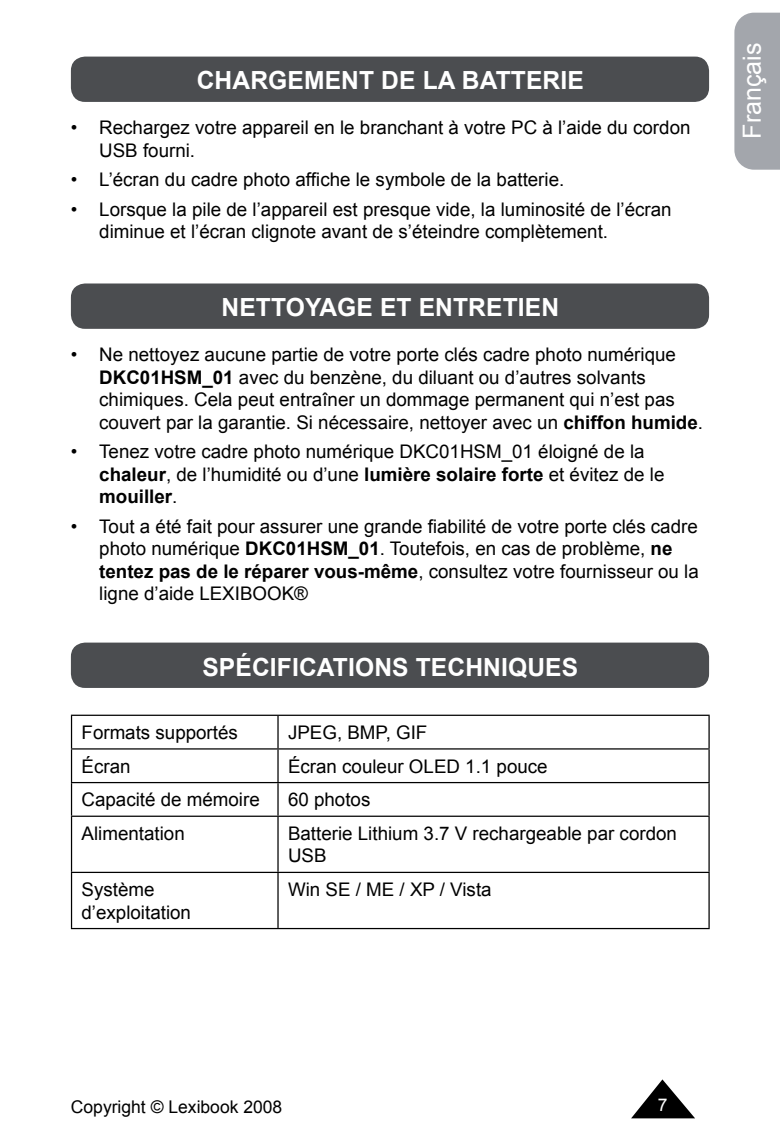
<style>
.page{position:relative;width:780px;height:1134px;background:#fff}
.page>*{position:absolute;margin:0;border:0;box-sizing:border-box;transform-origin:0 0}
.t1{font:700 25px "Arial";letter-spacing:.005em;color:#fff}
.t2{font:25px "Arial";color:#fff}
.t3{font:18.75px/22.5px "Arial";color:#000}
.t4{font:17.5px "Arial";color:#000}
.s1{font-weight:700}
</style>
<div class="page">
<div style="left:734px;top:13px;width:46px;height:157px;background:#a3a6ac"></div>
<svg style="left:631px;top:1079px;width:64px;height:39px"></svg>
<div style="left:71px;top:57px;width:638px;height:45px;background:#4b4d50;border-radius:14px"></div>
<div style="left:71px;top:283px;width:638px;height:46px;background:#4b4d50;border-radius:14px"></div>
<div style="left:71px;top:643px;width:638px;height:45px;background:#4b4d50;border-radius:14px"></div>
<hr style="left:71px;top:715px;width:207px;height:1px;background:#000">
<hr style="left:71px;top:716px;width:1px;height:32px;background:#000">
<hr style="left:278px;top:715px;width:431px;height:1px;background:#000">
<hr style="left:277px;top:716px;width:1px;height:32px;background:#000">
<hr style="left:708px;top:716px;width:1px;height:32px;background:#000">
<hr style="left:71px;top:748px;width:207px;height:1px;background:#000">
<hr style="left:71px;top:749px;width:1px;height:33px;background:#000">
<hr style="left:278px;top:748px;width:431px;height:1px;background:#000">
<hr style="left:277px;top:749px;width:1px;height:33px;background:#000">
<hr style="left:708px;top:749px;width:1px;height:33px;background:#000">
<hr style="left:71px;top:782px;width:207px;height:1px;background:#000">
<hr style="left:71px;top:783px;width:1px;height:33px;background:#000">
<hr style="left:278px;top:782px;width:431px;height:1px;background:#000">
<hr style="left:277px;top:783px;width:1px;height:33px;background:#000">
<hr style="left:708px;top:783px;width:1px;height:33px;background:#000">
<hr style="left:71px;top:816px;width:207px;height:1px;background:#000">
<hr style="left:71px;top:817px;width:1px;height:55px;background:#000">
<hr style="left:278px;top:816px;width:431px;height:1px;background:#000">
<hr style="left:277px;top:817px;width:1px;height:55px;background:#000">
<hr style="left:708px;top:817px;width:1px;height:55px;background:#000">
<hr style="left:71px;top:872px;width:207px;height:1px;background:#000">
<hr style="left:71px;top:873px;width:1px;height:55px;background:#000">
<hr style="left:278px;top:872px;width:431px;height:1px;background:#000">
<hr style="left:277px;top:873px;width:1px;height:55px;background:#000">
<hr style="left:708px;top:873px;width:1px;height:55px;background:#000">
<hr style="left:71px;top:928px;width:207px;height:1px;background:#000">
<hr style="left:278px;top:928px;width:431px;height:1px;background:#000">
<h1 class="t1" style="left:197px;top:67px;width:388px">CHARGEMENT DE LA BATTERIE</h1>
<p class="t3" style="left:99px;top:116px;width:592px;text-indent:-28px">• Rechargez votre appareil en le branchant à votre PC à l’aide du cordon<br>USB fourni.</p>
<p class="t3" style="left:71px;top:168px;width:495px">• L’écran du cadre photo affiche le symbole de la batterie.</p>
<p class="t3" style="left:99px;top:198px;width:574px;text-indent:-28px">• Lorsque la pile de l’appareil est presque vide, la luminosité de l’écran diminue et l’écran clignote avant de s’éteindre complètement.</p>
<h1 class="t1" style="left:221px;top:294px;width:339px">NETTOYAGE ET ENTRETIEN</h1>
<p class="t3" style="left:99px;top:343px;width:605px;text-indent:-28px">• Ne nettoyez aucune partie de votre porte clés cadre photo numérique <span class="s1">DKC01HSM_01</span> avec du benzène, du diluant ou d’autres solvants chimiques. Cela peut entraîner un dommage permanent qui n’est pas couvert par la garantie. Si nécessaire, nettoyer avec un <span class="s1">chiffon humide</span>.</p>
<p class="t3" style="left:99px;top:440px;width:566px;text-indent:-28px">• Tenez votre cadre photo numérique DKC01HSM_01 éloigné de la <span class="s1">chaleur</span>, de l’humidité ou d’une <span class="s1">lumière solaire forte</span> et évitez de le <span class="s1">mouiller</span>.</p>
<p class="t3" style="left:99px;top:515px;width:601px;text-indent:-28px">• Tout a été fait pour assurer une grande fiabilité de votre porte clés cadre photo numérique <span class="s1">DKC01HSM_01</span>. Toutefois, en cas de problème, <span class="s1">ne tentez pas de le réparer vous-même</span>, consultez votre fournisseur ou la ligne d’aide LEXIBOOK®</p>
<h1 class="t1" style="left:202px;top:653px;width:377px">SPÉCIFICATIONS TECHNIQUES</h1>
<p class="t3" style="left:81px;top:721px;width:158px">Formats supportés</p>
<p class="t3" style="left:288px;top:721px;width:141px">JPEG, BMP, GIF</p>
<p class="t3" style="left:81px;top:755px;width:50px">Écran</p>
<p class="t3" style="left:288px;top:755px;width:261px">Écran couleur OLED 1.1 pouce</p>
<p class="t3" style="left:81px;top:788px;width:180px">Capacité de mémoire</p>
<p class="t3" style="left:288px;top:788px;width:84px">60 photos</p>
<p class="t3" style="left:81px;top:822px;width:105px">Alimentation</p>
<p class="t3" style="left:288px;top:822px;width:390px">Batterie Lithium 3.7 V rechargeable par cordon<br>USB</p>
<p class="t3" style="left:81px;top:878px;width:111px">Système d’exploitation</p>
<p class="t3" style="left:288px;top:878px;width:205px">Win SE / ME / XP / Vista</p>
<h1 class="t2" style="left:738px;top:139px;width:97px;rotate:-90deg">Français</h1>
<p class="t4" style="left:71px;top:1097px;width:213px">Copyright © Lexibook 2008</p>
</div>
